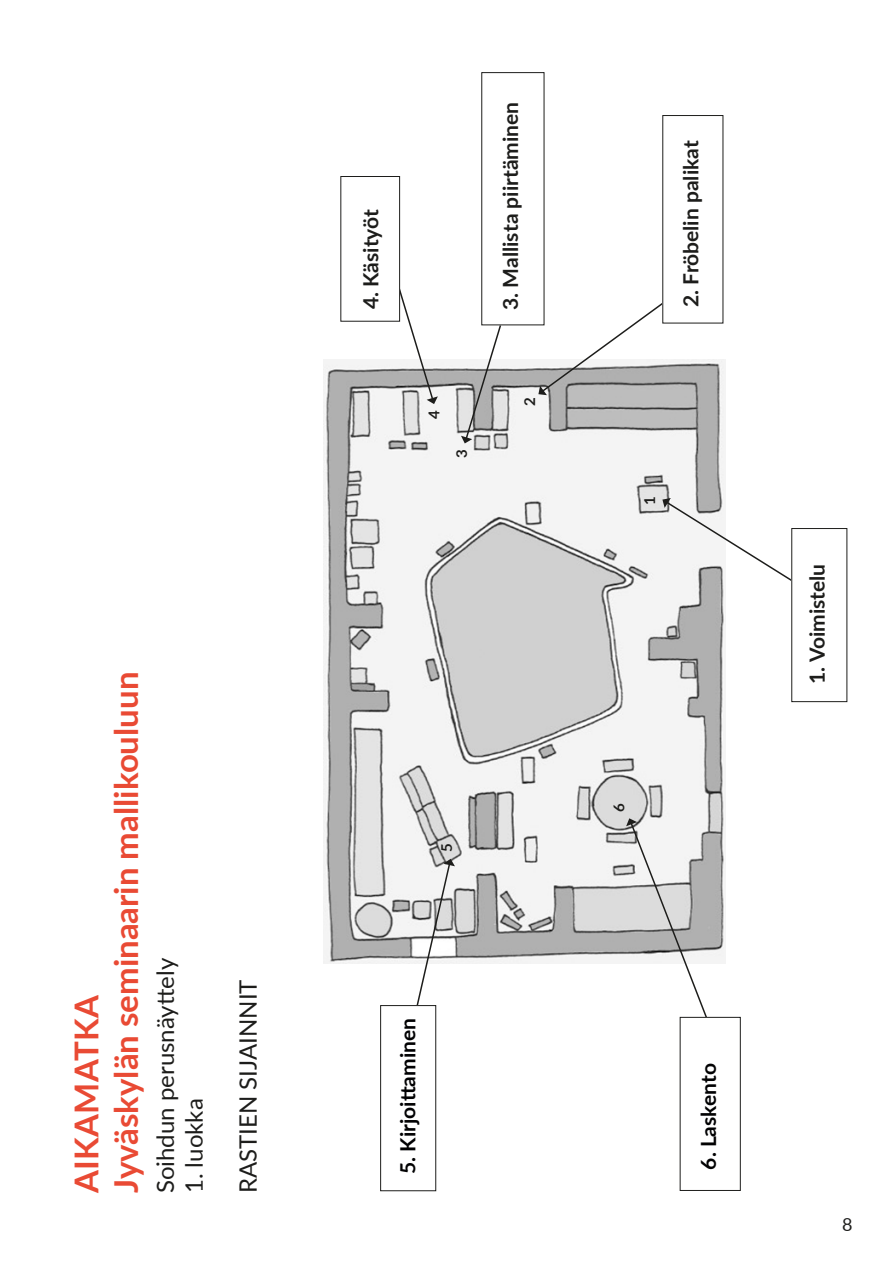
<style>
.page{position:relative;width:893px;height:1263px;background:#fff}
.page>*{position:absolute;margin:0;border:0;box-sizing:border-box;transform-origin:0 0}
.t1{font:700 33px/39.6px "Lato";color:#e94a34}
.t2{font:24px "Lato";color:#1d1d1b}
.t3{font:700 21px "Lato";color:#1d1d1b}
.t4{font:700 21px "Lato";color:#020203}
.t5{font:18px "Lato";color:#1d1d1b}
.t6{font:700 15px "Lato";color:#1d1d1b}
</style>
<div class="page">
<img style="left:324px;top:359px;width:401px;height:604px">
<svg style="left:626px;top:818px;width:91px;height:223px"></svg>
<svg style="left:662px;top:498px;width:129px;height:92px"></svg>
<div style="left:680px;top:1017px;width:60px;height:173px;background:#fff"></div>
<div style="left:680px;top:1017px;width:61px;height:174px;border:1px solid #1d1d1b"></div>
<svg style="left:373px;top:205px;width:65px;height:199px"></svg>
<div style="left:341px;top:176px;width:59px;height:145px;background:#fff"></div>
<div style="left:340px;top:176px;width:60px;height:146px;border:1px solid #1d1d1b"></div>
<svg style="left:538px;top:267px;width:174px;height:128px"></svg>
<div style="left:663px;top:116px;width:60px;height:207px;background:#fff"></div>
<svg style="left:410px;top:859px;width:45px;height:171px"></svg>
<div style="left:381px;top:1005px;width:55px;height:186px;background:#fff"></div>
<div style="left:380px;top:1005px;width:56px;height:186px;border:1px solid #1d1d1b"></div>
<svg style="left:461px;top:324px;width:41px;height:119px"></svg>
<h1 class="t1" style="left:65px;top:1193px;width:523px;rotate:-90deg">AIKAMATKA<br>Jyväskylän seminaarin mallikouluun</h1>
<p class="t2" style="left:148px;top:1193px;width:237px;rotate:-90deg">Soihdun perusnäyttely</p>
<p class="t2" style="left:177px;top:1193px;width:96px;rotate:-90deg">1. luokka</p>
<p class="t2" style="left:231px;top:1193px;width:215px;rotate:-90deg">RASTIEN SIJAINNIT</p>
<p class="t3" style="left:355px;top:309px;width:102px;rotate:-90deg">4. Käsityöt</p>
<p class="t3" style="left:495px;top:310px;width:209px;rotate:-90deg">3. Mallista piirtäminen</p>
<p class="t6" style="left:423px;top:419px;width:10px;rotate:-90deg">4</p>
<p class="t6" style="left:451px;top:458px;width:10px;rotate:-90deg">3</p>
<p class="t6" style="left:519px;top:405px;width:10px;rotate:-90deg">2</p>
<p class="t3" style="left:675px;top:307px;width:168px;rotate:-90deg">2. Fröbelin palikat</p>
<p class="t6" style="left:639px;top:505px;width:10px;rotate:-90deg">1</p>
<p class="t6" style="left:436px;top:852px;width:10px;rotate:-90deg">5</p>
<p class="t4" style="left:392px;top:1174px;width:157px;rotate:-90deg">5. Kirjoittaminen</p>
<p class="t6" style="left:608px;top:812px;width:10px;rotate:-90deg">6</p>
<p class="t4" style="left:693px;top:1170px;width:108px;rotate:-90deg">6. Laskento</p>
<p class="t3" style="left:802px;top:684px;width:121px;rotate:-90deg">1. Voimistelu</p>
<p class="t5" style="left:842px;top:1211px;width:12px">8</p>
</div>
